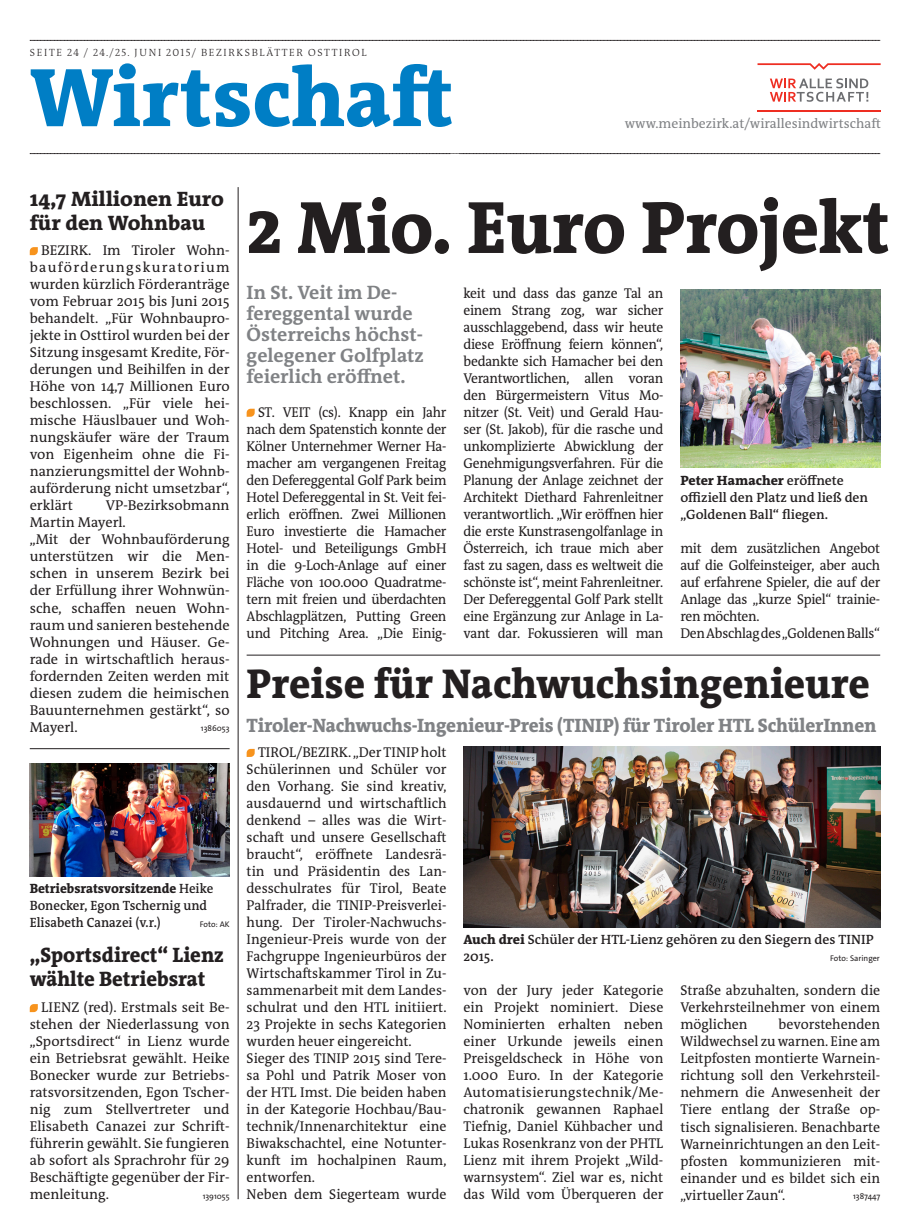
<style>
.page{position:relative;width:910px;height:1229px;background:#fff}
.page>*{position:absolute;margin:0;border:0;box-sizing:border-box;transform-origin:0 0}
.t1{font:800 84px "The RM Antiqua";color:#007ec5}
.t2{font:800 75px "The RM Antiqua";letter-spacing:-.005em;color:#231f20;scale:.95 1}
.t3{font:800 42px "The RM Antiqua";color:#231f20;scale:.95 1}
.t4{font:800 21px/24px "The RM Antiqua";color:#231f20;scale:.95 1}
.t5{font:800 21px/24px "The RM Antiqua";color:#231f20}
.t6{font:700 19.5px/21px "The RM Antiqua";color:#808285}
.t7{font:800 19.5px "The RM Antiqua";letter-spacing:-.01em;color:#808285;scale:.95 1}
.t8{font:14.25px/17px "The RM Antiqua";color:#231f20;text-align:justify}
.t9{font:14.25px/17px "The RM Antiqua";color:#231f20;text-align:justify;scale:.95 1}
.t10{font:14.25px/17px "The RM Antiqua";letter-spacing:-.02em;color:#231f20;scale:.95 1}
.t11{font:13.65px "The RM Antiqua";color:#808285}
.t12{font:600 13.5px/17px "The RM Antiqua";color:#231f20}
.t13{font:600 13.5px/17px "The RM Antiqua";color:#231f20;scale:.95 1}
.t14{font:100 10.5px "The RM Antiqua";letter-spacing:.16em;color:#231f20}
.t15{font:8.25px "The Sans Os F";color:#231f20}
.s1{font-weight:800}
</style>
<div class="page">
<svg style="left:30px;top:40px;width:850px;height:1px"></svg>
<svg style="left:30px;top:153px;width:850px;height:1px"></svg>
<hr style="left:238px;top:187px;width:1px;height:1012px;background:#231f20">
<img style="left:680px;top:289px;width:200px;height:179px">
<svg style="left:247px;top:409px;width:8px;height:8px"></svg>
<img style="left:463px;top:746px;width:417px;height:181px">
<svg style="left:247px;top:749px;width:8px;height:8px"></svg>
<hr style="left:247px;top:655px;width:633px;height:1px;background:#231f20">
<svg style="left:30px;top:247px;width:8px;height:8px"></svg>
<img style="left:30px;top:763px;width:200px;height:113px">
<svg style="left:30px;top:1004px;width:8px;height:8px"></svg>
<hr style="left:30px;top:748px;width:200px;height:1px;background:#231f20">
<svg style="left:770px;top:78px;width:98px;height:24px"></svg>
<svg style="left:757px;top:63px;width:124px;height:7px"></svg>
<hr style="left:757px;top:110px;width:124px;height:2px;background:#ee2e22">
<p class="t14" style="left:30px;top:46px;width:338px">SEITE 24 / 24./25. JUNI 2015/ BEZIRKSB LÄTTER OSTTIROL</p>
<h1 class="t1" style="left:30px;top:44px;width:425px">Wirtschaft</h1>
<p class="t11" style="left:625px;top:115px;width:258px">www.meinbezirk.at/wirallesindwirtschaft</p>
<h3 class="t5" style="left:30px;top:187px;width:196px">14,7 Millionen Euro für den Wohnbau</h3>
<p class="t8" style="left:30px;top:242px;width:201px;text-indent:11px">BEZIRK. Im Tiroler Wohn&shy;bauförderungskuratorium wurden kürzlich Förderanträge vom Februar 2015 bis Juni 2015 behandelt. „Für Wohnbaupro&shy;jekte in Osttirol wurden bei der Sitzung insgesamt Kredite, För&shy;derungen und Beihilfen in der Höhe von 14,7 Millionen Euro beschlossen. „Für viele hei&shy;mische Häuslbauer und Woh&shy;nungskäufer wäre der Traum von Eigenheim ohne die Fi&shy;nanzierungsmittel der Wohnb&shy;auförderung nicht umsetzbar“, erklärt</p>
<p class="t8" style="left:30px;top:497px;width:201px;text-align:left;text-indent:76px">VP-Bezirksobmann<br>Martin Mayerl.<br>„Mit der Wohnbauförderung unterstützen wir die Men&shy;schen in unserem Bezirk bei der Erfüllung ihrer Wohnwün&shy;sche, schaffen neuen Wohn&shy;raum und sanieren bestehende<br>Wohnungen und Häuser. Ge&shy;rade in wirtschaftlich heraus&shy;fordernden Zeiten werden mit diesen zudem die heimischen<br>Bauunternehmen gestärkt“, so<br>Mayerl.</p>
<p class="t15" style="left:201px;top:723px;width:30px">1386053</p>
<p class="t13" style="left:30px;top:880px;width:195px"><span class="s1">Betriebsratsvorsitzende</span> Heike<br>Bonecker, Egon Tschernig und<br>Elisabeth Canazei (v.r.)</p>
<h3 class="t4" style="left:30px;top:943px;width:206px">„Sportsdirect“ Lienz wählte Betriebsrat</h3>
<p class="t15" style="left:200px;top:919px;width:31px">Foto: AK</p>
<p class="t8" style="left:30px;top:999px;width:201px;text-indent:11px">LIENZ (red). Erstmals seit Be&shy;stehen der Niederlassung von „Sportsdirect“ in Lienz wurde ein Betriebsrat gewählt. Heike Bonecker wurde zur Betriebs&shy;ratsvorsitzenden, Egon Tscher&shy;nig zum Stellvertreter und Elisabeth Canazei zur Schrift&shy;führerin gewählt. Sie fungieren ab sofort als Sprachrohr für 29<br>Beschäftigte gegenüber der Fir&shy;menleitung.</p>
<p class="t15" style="left:203px;top:1191px;width:28px">1391055</p>
<h2 class="t2" style="left:247px;top:179px;width:678px">2 Mio. Euro Projekt</h2>
<h3 class="t6" style="left:247px;top:282px;width:179px">In St. Veit im De&shy;fereggental wurde<br>Österreichs höchst&shy;gelegener Golfplatz feierlich eröffnet.</h3>
<p class="t9" style="left:463px;top:285px;width:212px">keit und dass das ganze Tal an einem Strang zog, war sicher ausschlaggebend, dass wir heute diese Eröffnung feiern können“, bedankte sich Hamacher bei den Verantwortlichen, allen voran den Bürgermeistern Vitus Mo&shy;nitzer (St. Veit) und Gerald Hau&shy;ser (St. Jakob), für die rasche und unkomplizierte Abwicklung der Genehmigungsverfahren. Für die Planung der Anlage zeichnet der Architekt Diethard Fahrenleitner verantwortlich. „Wir eröffnen hier die erste Kunstrasengolfanlage in Österreich, ich traue mich aber fast zu sagen, dass es weltweit die schönste ist“, meint Fahrenleitner.<br>Der Defereggental Golf Park stellt eine Ergänzung zur Anlage in La&shy;vant dar. Fokussieren will man</p>
<p class="t9" style="left:247px;top:404px;width:212px;text-indent:11px">ST. VEIT (cs). Knapp ein Jahr nach dem Spatenstich konnte der Kölner Unternehmer Werner Ha&shy;macher am vergangenen Freitag den Defereggental Golf Park beim Hotel Defereggental in St. Veit fei&shy;erlich eröffnen. Zwei Millionen Euro investierte die Hamacher Hotel- und Beteiligungs GmbH in die 9-Loch-Anlage auf einer Fläche von 100.000 Quadratme&shy;tern mit freien und überdachten Abschlagplätzen, Putting Green und Pitching Area. „Die Einig-</p>
<p class="t12" style="left:680px;top:472px;width:189px"><span class="s1">Peter Hamacher</span> eröffnete offiziell den Platz und ließ den „Goldenen Ball“ fliegen.</p>
<p class="t10" style="left:680px;top:540px;width:212px">mit dem zusätzlichen Angebot auf die Golfeinsteiger, aber auch auf erfahrene Spieler, die auf der<br>Anlage das „kurze Spiel“ trainie&shy;ren möchten.<br>Den Abschlag des „Goldenen Balls“</p>
<h3 class="t3" style="left:247px;top:657px;width:657px">Preise für Nachwuchsingenieure</h3>
<h3 class="t7" style="left:247px;top:713px;width:664px">Tiroler-Nachwuchs-Ingenieur-Preis (TINIP) für Tiroler HTL SchülerInnen</h3>
<p class="t8" style="left:247px;top:744px;width:201px;text-align:left;text-indent:11px">TIROL/BEZIRK. „Der TINIP holt<br>Schülerinnen und Schüler vor den Vorhang. Sie sind kreativ, ausdauernd und wirtschaftlich denkend – alles was die Wirt&shy;schaft und unsere Gesellschaft braucht“, eröffnete Landesrä&shy;tin und Präsidentin des Lan&shy;desschulrates für Tirol, Beate<br>Palfrader, die TINIP-Preisverlei&shy;hung. Der Tiroler-Nachwuchs-<br>Ingenieur-Preis wurde von der<br>Fachgruppe Ingenieurbüros der<br>Wirtschaftskammer Tirol in Zu&shy;sammenarbeit mit dem Landes&shy;schulrat und den HTL initiiert.<br>23 Projekte in sechs Kategorien wurden heuer eingereicht.<br>Sieger des TINIP 2015 sind Tere&shy;sa Pohl und Patrik Moser von der HTL Imst. Die beiden haben in der Kategorie Hochbau/Bau&shy;technik/Innenarchitektur eine<br>Biwakschachtel, eine Notunter&shy;kunft im hochalpinen Raum, entworfen.<br>Neben dem Siegerteam wurde</p>
<p class="t12" style="left:463px;top:931px;width:412px"><span class="s1">Auch drei</span> Schüler der HTL-Lienz gehören zu den Siegern des TINIP<br>2015.</p>
<p class="t15" style="left:830px;top:953px;width:51px">Foto: Saringer</p>
<p class="t8" style="left:463px;top:982px;width:201px">von der Jury jeder Kategorie ein Projekt nominiert. Diese Nominierten erhalten neben einer Urkunde jeweils einen Preisgeldscheck in Höhe von 1.000 Euro. In der Kategorie Automatisierungstechnik/Me&shy;chatronik gewannen Raphael Tiefnig, Daniel Kühbacher und Lukas Rosenkranz von der PHTL Lienz mit ihrem Projekt „Wild&shy;warnsystem“. Ziel war es, nicht das Wild vom Überqueren der</p>
<p class="t8" style="left:680px;top:982px;width:201px">Straße abzuhalten, sondern die Verkehrsteilnehmer von einem möglichen</p>
<p class="t8" style="left:680px;top:1016px;width:201px;text-indent:98px">bevorstehenden Wildwechsel zu warnen. Eine am Leitpfosten montierte Warnein&shy;richtung soll den Verkehrsteil&shy;nehmern die Anwesenheit der Tiere entlang der Straße op&shy;tisch signalisieren. Benachbarte Warneinrichtungen an den Leit&shy;pfosten kommunizieren mit&shy;einander und es bildet sich ein „virtueller Zaun“.</p>
<p class="t15" style="left:853px;top:1191px;width:29px">1387447</p>
</div>
